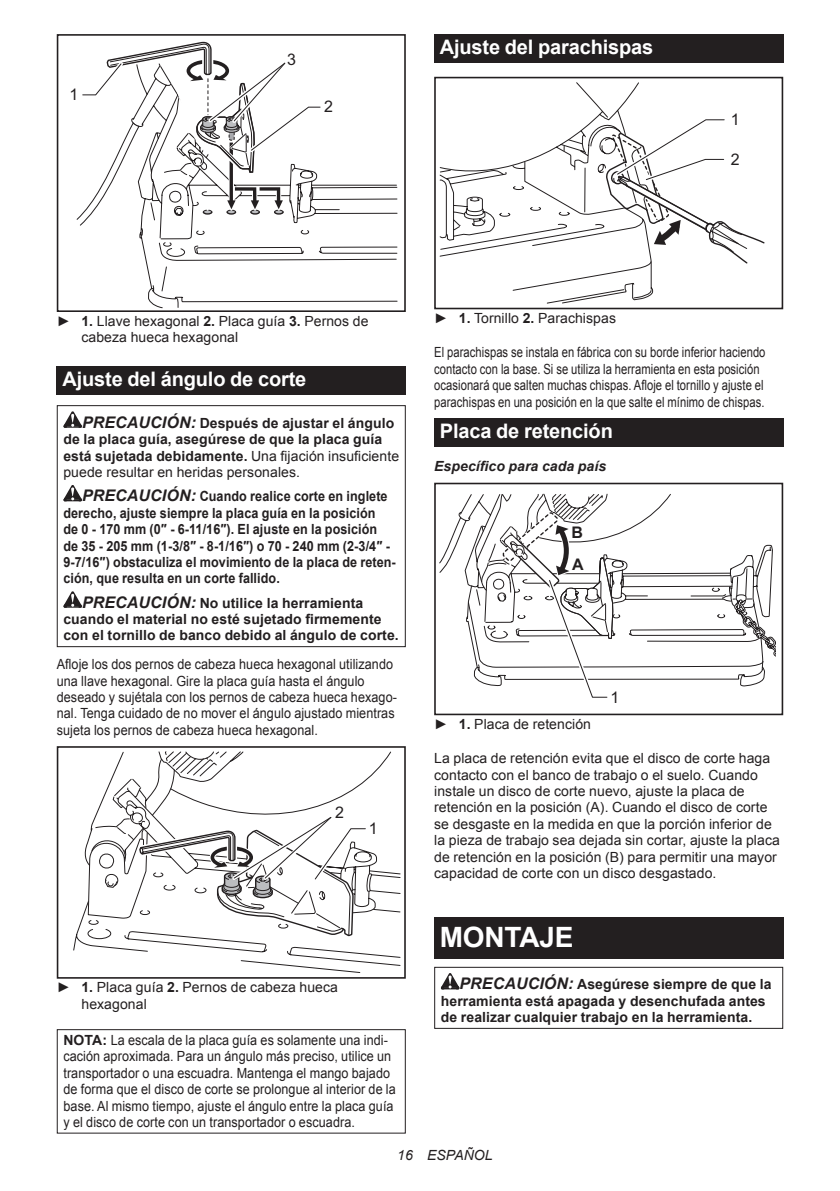
<style>
.page{position:relative;width:840px;height:1191px;background:#fff}
.page>*{position:absolute;margin:0;border:0;box-sizing:border-box;transform-origin:0 0}
.t1{font:700 28px "Arial";letter-spacing:-.01em;color:#fff}
.t2{font:700 20px "Arial";letter-spacing:-.01em;color:#fff}
.t3{font:16px "Arial";color:#231f20}
.t4{font:700 16px "Arial";color:#231f20}
.t5{font:14px/16.4px "Arial";letter-spacing:.005em;color:#231f20;scale:.9 1}
.t6{font:14px/16.4px "Arial";letter-spacing:.005em;color:#231f20}
.t7{font:700 14px/16.4px "Arial";letter-spacing:.005em;color:#231f20}
.t8{font:700 14px/16.4px "Arial";letter-spacing:.005em;color:#231f20;scale:.9 1}
.t9{font:14px/16.4px "Arial";letter-spacing:.005em;color:#231f20;scale:.8 1}
.t10{font:italic 700 14px "Arial";letter-spacing:.005em;color:#231f20}
.t11{font:italic 14px "Arial";letter-spacing:.005em;color:#231f20}
.s1{font-weight:700}
.s2{font-style:italic;font-size:16px}
.s3{font-weight:400}
</style>
<div class="page">
<svg style="left:142px;top:184px;width:255px;height:124px"></svg>
<svg style="left:161px;top:266px;width:6px;height:26px"></svg>
<div style="left:57px;top:34px;width:348px;height:278px;border:2px solid #231f20"></div>
<svg style="left:76px;top:34px;width:318px;height:209px"></svg>
<div style="left:57px;top:366px;width:348px;height:28px;background:#231f20"></div>
<svg style="left:63px;top:411px;width:19px;height:17px"></svg>
<svg style="left:63px;top:485px;width:19px;height:16px"></svg>
<svg style="left:63px;top:591px;width:19px;height:16px"></svg>
<div style="left:57px;top:405px;width:348px;height:242px;border:1px solid #231f20"></div>
<svg style="left:73px;top:915px;width:327px;height:51px"></svg>
<svg style="left:87px;top:751px;width:304px;height:188px"></svg>
<div style="left:57px;top:746px;width:348px;height:232px;border:2px solid #231f20"></div>
<svg style="left:138px;top:746px;width:234px;height:232px"></svg>
<div style="left:57px;top:1029px;width:348px;height:104px;border:1px solid #231f20"></div>
<div style="left:434px;top:34px;width:348px;height:29px;background:#231f20"></div>
<div style="left:434px;top:77px;width:348px;height:232px;border:2px solid #231f20"></div>
<svg style="left:439px;top:82px;width:326px;height:222px"></svg>
<div style="left:434px;top:418px;width:348px;height:28px;background:#231f20"></div>
<div style="left:434px;top:483px;width:348px;height:232px;border:2px solid #231f20"></div>
<svg style="left:439px;top:493px;width:335px;height:205px"></svg>
<div style="left:434px;top:917px;width:348px;height:41px;background:#231f20"></div>
<svg style="left:440px;top:973px;width:19px;height:16px"></svg>
<div style="left:434px;top:966px;width:348px;height:62px;border:1px solid #231f20"></div>
<p class="t3" style="left:70px;top:83px;width:10px">1</p>
<p class="t3" style="left:287px;top:49px;width:10px">3</p>
<p class="t3" style="left:324px;top:96px;width:10px">2</p>
<h2 class="t2" style="left:439px;top:34px;width:215px">Ajuste del parachispas</h2>
<p class="t3" style="left:730px;top:109px;width:10px">1</p>
<p class="t3" style="left:730px;top:149px;width:10px">2</p>
<p class="t6" style="left:81px;top:312px;width:288px;text-indent:-25px">► <span class="s1">1.</span> Llave hexagonal <span class="s1">2.</span> Placa guía <span class="s1">3.</span> Pernos de cabeza hueca hexagonal</p>
<h2 class="t2" style="left:62px;top:365px;width:245px">Ajuste del ángulo de corte</h2>
<p class="t7" style="left:63px;top:415px;width:337px;text-indent:19px"><span class="s2">PRECAUCIÓN:</span> Después de ajustar el ángulo de la placa guía, asegúrese de que la placa guía está sujetada debidamente. <span class="s3">Una fijación insuficiente puede resultar en heridas personales.</span></p>
<p class="t8" style="left:63px;top:488px;width:370px;text-indent:19px"><span class="s2">PRECAUCIÓN:</span> Cuando realice corte en inglete derecho, ajuste siempre la placa guía en la posición<br>de 0 - 170 mm (0″ - 6-11/16″). El ajuste en la posición<br>de 35 - 205 mm (1-3/8″ - 8-1/16″) o 70 - 240 mm (2-3/4″ - 9-7/16″) obstaculiza el movimiento de la placa de reten&shy;ción, que resulta en un corte fallido.</p>
<p class="t7" style="left:63px;top:595px;width:336px;text-indent:19px"><span class="s2">PRECAUCIÓN:</span> No utilice la herramienta cuando el material no esté sujetado firmemente con el tornillo de banco debido al ángulo de corte.</p>
<p class="t5" style="left:57px;top:656px;width:379px">Afloje los dos pernos de cabeza hueca hexagonal utilizando una llave hexagonal. Gire la placa guía hasta el ángulo deseado y sujétala con los pernos de cabeza hueca hexago&shy;nal. Tenga cuidado de no mover el ángulo ajustado mientras sujeta los pernos de cabeza hueca hexagonal.</p>
<p class="t3" style="left:335px;top:801px;width:10px">2</p>
<p class="t3" style="left:368px;top:818px;width:10px">1</p>
<p class="t6" style="left:81px;top:979px;width:258px;text-indent:-25px">► <span class="s1">1.</span> Placa guía <span class="s1">2.</span> Pernos de cabeza hueca hexagonal</p>
<p class="t5" style="left:63px;top:1032px;width:370px"><span class="s1">NOTA:</span> La escala de la placa guía es solamente una indi&shy;cación aproximada. Para un ángulo más preciso, utilice un transportador o una escuadra. Mantenga el mango bajado de forma que el disco de corte se prolongue al interior de la base. Al mismo tiempo, ajuste el ángulo entre la placa guía y el disco de corte con un transportador o escuadra.</p>
<p class="t6" style="left:434px;top:310px;width:183px">► <span class="s1">1.</span> Tornillo <span class="s1">2.</span> Parachispas</p>
<p class="t9" style="left:434px;top:344px;width:415px">El parachispas se instala en fábrica con su borde inferior haciendo contacto con la base. Si se utiliza la herramienta en esta posición ocasionará que salten muchas chispas. Afloje el tornillo y ajuste el parachispas en una posición en la que salte el mínimo de chispas.</p>
<h2 class="t2" style="left:439px;top:417px;width:174px">Placa de retención</h2>
<p class="t10" style="left:434px;top:457px;width:173px">Específico para cada país</p>
<p class="t4" style="left:571px;top:522px;width:13px">B</p>
<p class="t4" style="left:572px;top:554px;width:13px">A</p>
<p class="t3" style="left:610px;top:687px;width:10px">1</p>
<p class="t6" style="left:434px;top:716px;width:158px">► <span class="s1">1.</span> Placa de retención</p>
<p class="t6" style="left:434px;top:750px;width:347px">La placa de retención evita que el disco de corte haga contacto con el banco de trabajo o el suelo. Cuando instale un disco de corte nuevo, ajuste la placa de retención en la posición (A). Cuando el disco de corte se desgaste en la medida en que la porción inferior de la pieza de trabajo sea dejada sin cortar, ajuste la placa de retención en la posición (B) para permitir una mayor capacidad de corte con un disco desgastado.</p>
<h1 class="t1" style="left:439px;top:919px;width:135px">MONTAJE</h1>
<p class="t7" style="left:440px;top:976px;width:332px;text-indent:19px"><span class="s2">PRECAUCIÓN:</span> Asegúrese siempre de que la herramienta está apagada y desenchufada antes de realizar cualquier trabajo en la herramienta.</p>
<p class="t11" style="left:397px;top:1146px;width:97px">16 ESPAÑOL</p>
</div>
